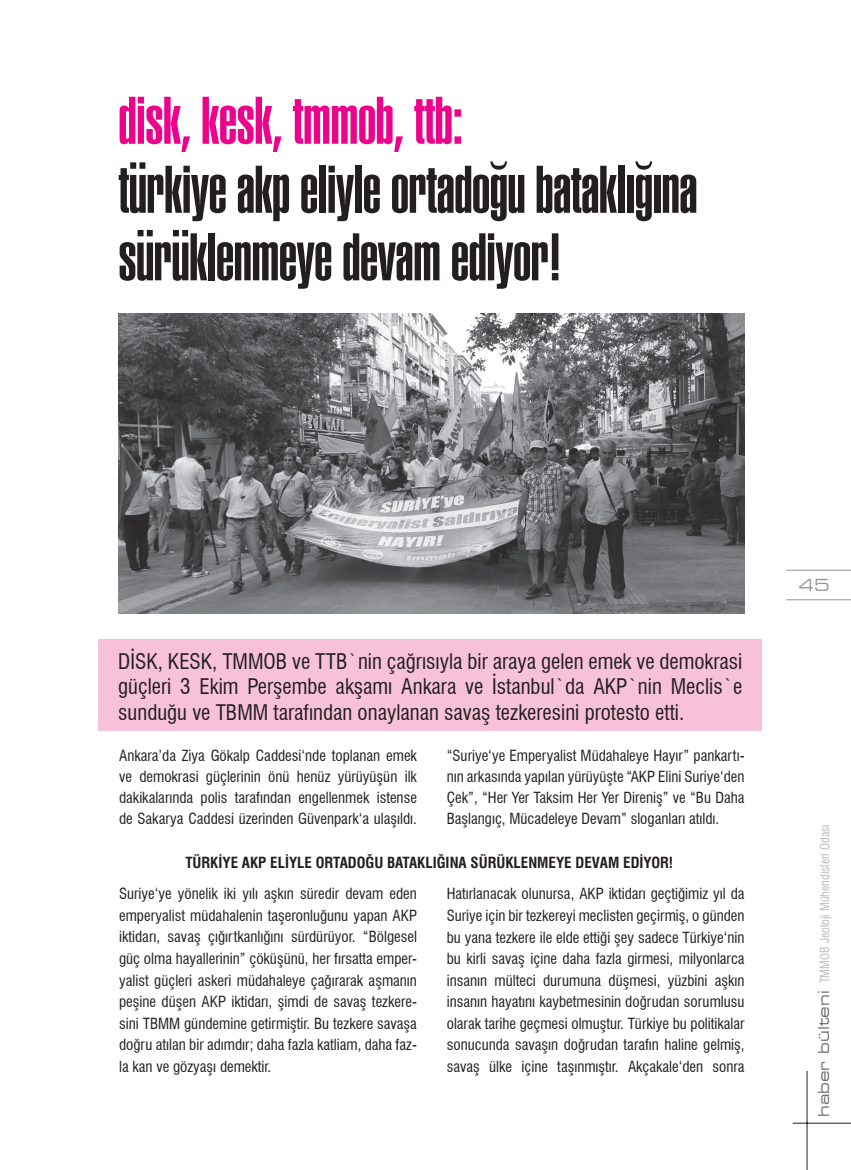
<style>
.page{position:relative;width:851px;height:1170px;background:#fff}
.page>*{position:absolute;margin:0;border:0;box-sizing:border-box;transform-origin:0 0}
.t1{font:700 66px/67.5px "TFF Hlv Ult Cmprs";letter-spacing:-.01em;color:#231f20}
.t2{font:700 66px "TFF Hlv Ult Cmprs";letter-spacing:-.01em;color:#ed028c}
.t3{font:condensed 21px/25.2px "Swiss 721 BT";color:#231f20;text-align:justify}
.t4{font:expanded 16.5px "Square 721 BT";color:#939598}
.t5{font:condensed 15px/21.6px "Swiss 721 BT";color:#231f20;text-align:justify}
.t6{font:700 condensed 15px "Swiss 721 BT";color:#231f20}
.t7{font:12px "Swiss 721 Condensed BT";color:#bcbdc0}
.s1{font-family:"Square 721 BT";font-stretch:expanded;font-size:15px;color:#6c6d70}
</style>
<div class="page">
<hr style="left:786px;top:569px;width:64px;height:1px;background:#939598">
<hr style="left:786px;top:599px;width:64px;height:1px;background:#939598">
<hr style="left:792px;top:1122px;width:58px;height:1px;background:#231f20">
<hr style="left:806px;top:1070px;width:1px;height:99px;background:#231f20">
<div style="left:98px;top:639px;width:663px;height:91px;background:#f7c1d9"></div>
<img style="left:118px;top:313px;width:626px;height:300px">
<h1 class="t2" style="left:118px;top:83px;width:346px">disk, kesk, tmmob, ttb:</h1>
<h1 class="t1" style="left:118px;top:156px;width:580px">türkiye akp eliyle ortadoğu bataklığına sürüklenmeye devam ediyor!</h1>
<h2 class="t3" style="left:118px;top:648px;width:625px">DİSK, KESK, TMMOB ve TTB`nin çağrısıyla bir araya gelen emek ve demokrasi güçleri 3 Ekim Perşembe akşamı Ankara ve İstanbul`da AKP`nin Meclis`e sunduğu ve TBMM tarafından onaylanan savaş tezkeresini protesto etti.</h2>
<p class="t5" style="left:119px;top:744px;width:299px;line-height:21px">Ankara’da Ziya Gökalp Caddesi‘nde toplanan emek ve demokrasi güçlerinin önü henüz yürüyüşün ilk dakikalarında polis tarafından engellenmek istense de Sakarya Caddesi üzerinden Güvenpark‘a ulaşıldı.</p>
<p class="t5" style="left:446px;top:744px;width:299px;line-height:21px">“Suriye‘ye Emperyalist Müdahaleye Hayır” pankartı&shy;nın arkasında yapılan yürüyüşte “AKP Elini Suriye‘den Çek”, “Her Yer Taksim Her Yer Direniş” ve “Bu Daha Başlangıç, Mücadeleye Devam” sloganları atıldı.</p>
<p class="t6" style="left:185px;top:853px;width:489px">TÜRKİYE AKP ELİYLE ORTADOĞU BATAKLIĞINA SÜRÜKLENMEYE DEVAM EDİYOR!</p>
<p class="t5" style="left:119px;top:882px;width:299px">Suriye‘ye yönelik iki yılı aşkın süredir devam eden emperyalist müdahalenin taşeronluğunu yapan AKP iktidarı, savaş çığırtkanlığını sürdürüyor. “Bölgesel güç olma hayallerinin” çöküşünü, her fırsatta emper&shy;yalist güçleri askeri müdahaleye çağırarak aşmanın peşine düşen AKP iktidarı, şimdi de savaş tezkere&shy;sini TBMM gündemine getirmiştir. Bu tezkere savaşa doğru atılan bir adımdır; daha fazla katliam, daha faz&shy;la kan ve gözyaşı demektir.</p>
<p class="t5" style="left:446px;top:883px;width:299px">Hatırlanacak olunursa, AKP iktidarı geçtiğimiz yıl da Suriye için bir tezkereyi meclisten geçirmiş, o günden bu yana tezkere ile elde ettiği şey sadece Türkiye‘nin bu kirli savaş içine daha fazla girmesi, milyonlarca insanın mülteci durumuna düşmesi, yüzbini aşkın insanın hayatını kaybetmesinin doğrudan sorumlusu olarak tarihe geçmesi olmuştur. Türkiye bu politikalar sonucunda savaşın doğrudan tarafın haline gelmiş, savaş ülke içine taşınmıştır. Akçakale‘den sonra</p>
<p class="t4" style="left:798px;top:575px;width:33px">45</p>
<p class="t7" style="left:817px;top:1116px;width:294px;rotate:-90deg"><span class="s1">haber bülteni</span> TMMOB Jeoloji Mühendisleri Odasý</p>
</div>
